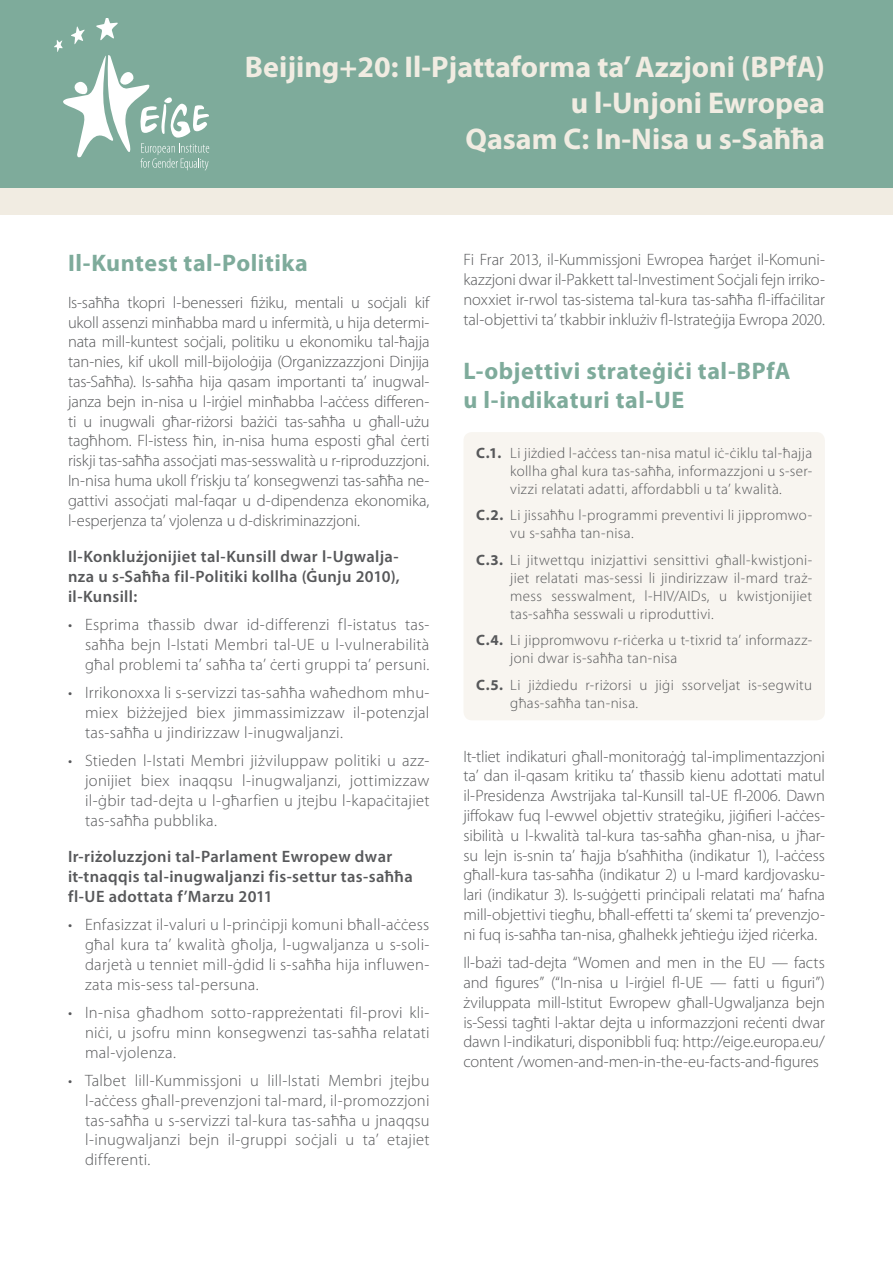
<style>
.page{position:relative;width:893px;height:1263px;background:#fff}
.page>*{position:absolute;margin:0;border:0;box-sizing:border-box;transform-origin:0 0}
.Main_2{font:700 30px/36px "Myriad Pro";color:#f1ece2;text-align:right}
.Title_1{font:700 24px/28.8px "Myriad Pro";letter-spacing:.02em;color:#7eab9b}
.Body_Text{font:300 16.5px/19.8px "Myriad Pro";letter-spacing:.015em;color:#57585a;text-align:justify}
.Subtitle{font:600 16.5px/19.8px "Myriad Pro";letter-spacing:.02em;color:#57585a;text-align:justify}
.Body_Text_2{font:300 15px/18px "Myriad Pro";letter-spacing:.02em;color:#57585a}
.s1{font-weight:700}
</style>
<div class="page">
<div style="left:463px;top:432px;width:362px;height:288px;background:#f8f5f0;border-radius:9px"></div>
<div style="left:0;top:0;width:893px;height:215px;background:#f1ece2"></div>
<div style="left:0;top:0;width:893px;height:187px;background:#7eab9b"></div>
<svg style="left:54px;top:18px;width:155px;height:153px"></svg>
<p class="Main_2" style="left:245px;top:48px;width:581px">Beijing+20: Il-Pjattaforma ta’ Azzjoni (BPfA) u l-Unjoni Ewropea</p>
<p class="Main_2" style="left:465px;top:120px;width:361px">Qasam C: In-Nisa u s-Saħħa</p>
<p class="Title_1" style="left:68px;top:248px;width:241px">Il-Kuntest tal-Politika</p>
<p class="Body_Text" style="left:68px;top:293px;width:363px">Is-saħħa tkopri l-benesseri fiżiku, mentali u soċjali kif ukoll assenzi minħabba mard u infermità, u hija determi&shy;nata mill-kuntest soċjali, politiku u ekonomiku tal-ħajja tan-nies, kif ukoll mill-bijoloġija (Organizzazzjoni Dinjija tas-Saħħa). Is-saħħa hija qasam importanti ta’ inugwal&shy;janza bejn in-nisa u l-irġiel minħabba l-aċċess differen&shy;ti u inugwali għar-riżorsi bażiċi tas-saħħa u għall-użu tagħhom. Fl-istess ħin, in-nisa huma esposti għal ċerti riskji tas-saħħa assoċjati mas-sesswalità u r-riproduzzjoni.<br>In-nisa huma ukoll f’riskju ta’ konsegwenzi tas-saħħa ne&shy;gattivi assoċjati mal-faqar u d-dipendenza ekonomika, l-esperjenza ta’ vjolenza u d-diskriminazzjoni.</p>
<p class="Subtitle" style="left:68px;top:547px;width:333px">Il-Konklużjonijiet tal-Kunsill dwar l-Ugwalja&shy;nza u s-Saħħa fil-Politiki kollha (Ġunju 2010), il-Kunsill:</p>
<p class="Body_Text" style="left:85px;top:615px;width:346px;text-indent:-17px">• Esprima tħassib dwar id-differenzi fl-istatus tas&shy;saħħa bejn l-Istati Membri tal-UE u l-vulnerabilità għal problemi ta’ saħħa ta’ ċerti gruppi ta’ persuni.</p>
<p class="Body_Text" style="left:85px;top:683px;width:346px;text-indent:-17px">• Irrikonoxxa li s-servizzi tas-saħħa waħedhom mhu&shy;miex biżżejjed biex jimmassimizzaw il-potenzjal tas-saħħa u jindirizzaw l-inugwaljanzi.</p>
<p class="Body_Text" style="left:85px;top:751px;width:346px;text-indent:-17px">• Stieden l-Istati Membri jiżviluppaw politiki u azz&shy;jonijiet biex inaqqsu l-inugwaljanzi, jottimizzaw il-ġbir tad-dejta u l-għarfien u jtejbu l-kapaċitajiet tas-saħħa pubblika.</p>
<p class="Subtitle" style="left:68px;top:847px;width:346px;text-align:left">Ir-riżoluzzjoni tal-Parlament Ewropew dwar it-tnaqqis tal-inugwaljanzi fis-settur tas-saħħa fl-UE adottata f’Marzu 2011</p>
<p class="Body_Text" style="left:85px;top:915px;width:346px;text-indent:-17px">• Enfasizzat il-valuri u l-prinċipji komuni bħall-aċċess għal kura ta’ kwalità għolja, l-ugwaljanza u s-soli&shy;darjetà u tenniet mill-ġdid li s-saħħa hija influwen&shy;zata mis-sess tal-persuna.</p>
<p class="Body_Text" style="left:85px;top:1003px;width:346px;text-indent:-17px">• In-nisa għadhom sotto-rappreżentati fil-provi kli&shy;niċi, u jsofru minn konsegwenzi tas-saħħa relatati mal-vjolenza.</p>
<p class="Body_Text" style="left:85px;top:1071px;width:346px;text-indent:-17px">• Talbet lill-Kummissjoni u lill-Istati Membri jtejbu l-aċċess għall-prevenzjoni tal-mard, il-promozzjoni tas-saħħa u s-servizzi tal-kura tas-saħħa u jnaqqsu l-inugwaljanzi bejn il-gruppi soċjali u ta’ etajiet differenti.</p>
<p class="Body_Text" style="left:463px;top:250px;width:363px">Fi Frar 2013, il-Kummissjoni Ewropea ħarġet il-Komuni&shy;kazzjoni dwar il-Pakkett tal-Investiment Soċjali fejn irriko&shy;noxxiet ir-rwol tas-sistema tal-kura tas-saħħa fl-iffaċilitar tal-objettivi ta’ tkabbir inklużiv fl-Istrateġija Ewropa 2020.</p>
<p class="Title_1" style="left:463px;top:356px;width:329px">L-objettivi strateġiċi tal-BPfA u l-indikaturi tal-UE</p>
<p class="Body_Text_2" style="left:510px;top:444px;width:303px;text-align:justify;text-indent:-34px"><span class="s1">C.1.</span> Li jiżdied l-aċċess tan-nisa matul iċ-ċiklu tal-ħajja kollha għal kura tas-saħħa, informazzjoni u s-ser&shy;vizzi relatati adatti, affordabbli u ta’ kwalità.</p>
<p class="Body_Text_2" style="left:510px;top:506px;width:303px;text-indent:-34px"><span class="s1">C.2.</span> Li jissaħħu l-programmi preventivi li jippromwo&shy;vu s-saħħa tan-nisa.</p>
<p class="Body_Text_2" style="left:510px;top:551px;width:303px;text-align:justify;text-indent:-34px"><span class="s1">C.3.</span> Li jitwettqu inizjattivi sensittivi għall-kwistjoni&shy;jiet relatati mas-sessi li jindirizzaw il-mard traż&shy;mess sesswalment, l-HIV/AIDs, u kwistjonijiet tas-saħħa sesswali u riproduttivi.</p>
<p class="Body_Text_2" style="left:510px;top:631px;width:303px;text-indent:-34px"><span class="s1">C.4.</span> Li jippromwovu r-riċerka u t-tixrid ta’ informazz&shy;joni dwar is-saħħa tan-nisa</p>
<p class="Body_Text_2" style="left:510px;top:676px;width:303px;text-indent:-34px"><span class="s1">C.5.</span> Li jiżdiedu r-riżorsi u jiġi ssorveljat is-segwitu għas-saħħa tan-nisa.</p>
<p class="Body_Text" style="left:463px;top:746px;width:363px">It-tliet indikaturi għall-monitoraġġ tal-implimentazzjoni ta’ dan il-qasam kritiku ta’ tħassib kienu adottati matul il-Presidenza Awstrijaka tal-Kunsill tal-UE fl-2006. Dawn jiffokaw fuq l-ewwel objettiv strateġiku, jiġifieri l-aċċes&shy;sibilità u l-kwalità tal-kura tas-saħħa għan-nisa, u jħar&shy;su lejn is-snin ta’ ħajja b’saħħitha (indikatur 1), l-aċċess għall-kura tas-saħħa (indikatur 2) u l-mard kardjovasku&shy;lari (indikatur 3). Is-suġġetti prinċipali relatati ma’ ħafna mill-objettivi tiegħu, bħall-effetti ta’ skemi ta’ prevenzjo&shy;ni fuq is-saħħa tan-nisa, għalhekk jeħtieġu iżjed riċerka.</p>
<p class="Body_Text" style="left:463px;top:953px;width:363px">Il-bażi tad-dejta “Women and men in the EU — facts and figures” (“In-nisa u l-irġiel fl-UE — fatti u figuri”) żviluppata mill-Istitut Ewropew għall-Ugwaljanza bejn is-Sessi tagħti l-aktar dejta u informazzjoni reċenti dwar dawn l-indikaturi, disponibbli fuq: http://eige.europa.eu/ content /women-and-men-in-the-eu-facts-and-figures</p>
</div>
